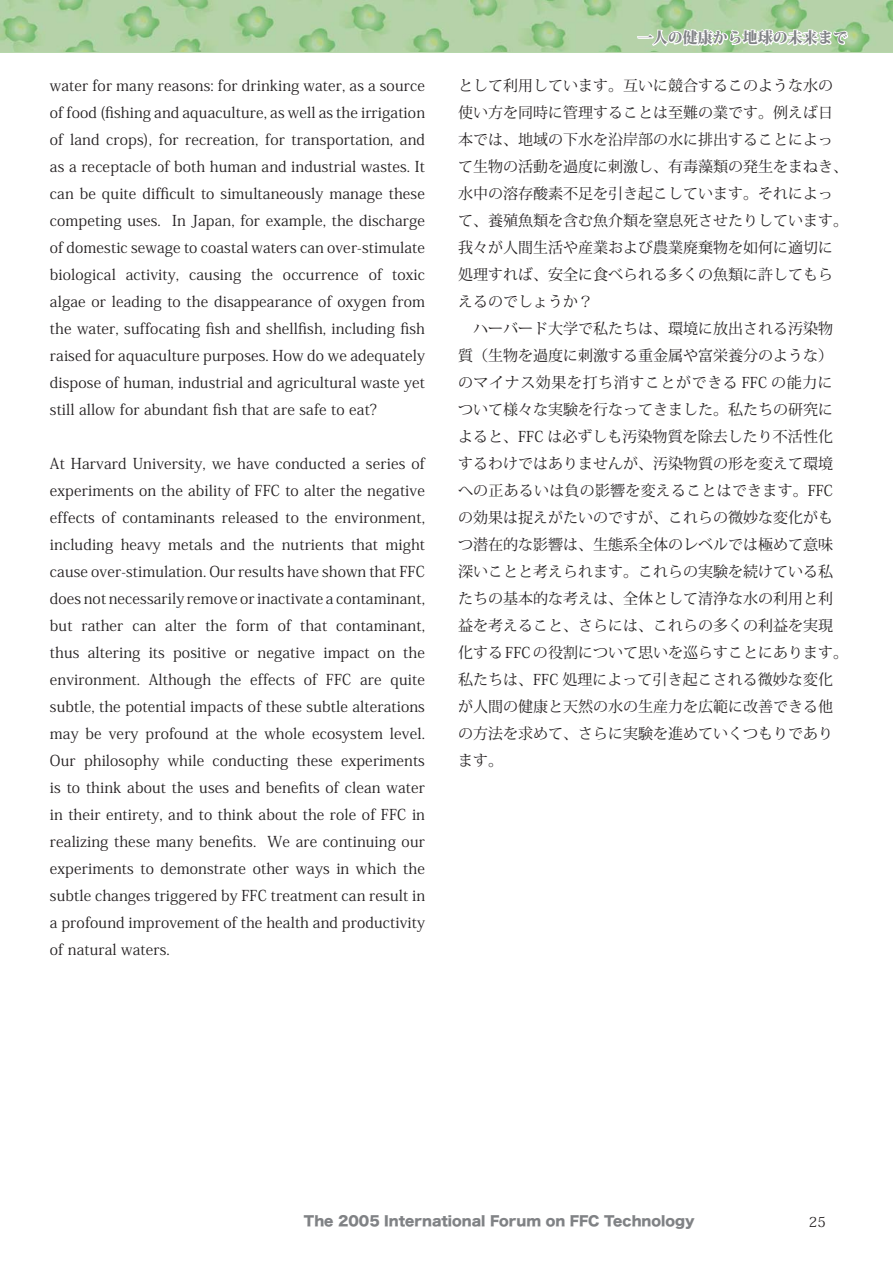
<style>
.page{position:relative;width:893px;height:1263px;background:#fff}
.page>*{position:absolute;margin:0;border:0;box-sizing:border-box;transform-origin:0 0}
.t1{font:15px/27px "Koz Min Std Regular 90 msp RKSJ H";color:#231f20;text-align:justify}
.t2{font:15px "Koz Min Pro Heavy 90 msp RKSJ H";color:#808285}
.t3{font:13.8px "Koz Min Std Regular 90 msp RKSJ H";color:#231f20}
.t4{font:13.5px "Hira Kaku Std W8 90 msp RKSJ H";color:#808285}
</style>
<div class="page">
<hr style="left:0;top:52px;width:893px;height:1px;background:#b7d7ac">
<img style="left:0;top:0;width:893px;height:52px">
<svg style="left:635px;top:0;width:214px;height:52px"></svg>
<p class="t1" style="left:50px;top:74px;width:377px">water for many reasons: for drinking water, as a source of food (fishing and aquaculture, as well as the irrigation of land crops), for recreation, for transportation, and as a receptacle of both human and industrial wastes. It can be quite difficult to simultaneously manage these competing uses. In Japan, for example, the discharge of domestic sewage to coastal waters can over-stimulate biological activity, causing the occurrence of toxic algae or leading to the disappearance of oxygen from the water, suffocating fish and shellfish, including fish raised for aquaculture purposes. How do we adequately dispose of human, industrial and agricultural waste yet still allow for abundant fish that are safe to eat?</p>
<p class="t1" style="left:50px;top:452px;width:377px">At Harvard University, we have conducted a series of experiments on the ability of FFC to alter the negative effects of contaminants released to the environment, including heavy metals and the nutrients that might cause over-stimulation. Our results have shown that FFC does not necessarily remove or inactivate a contaminant, but rather can alter the form of that contaminant, thus altering its positive or negative impact on the environment. Although the effects of FFC are quite subtle, the potential impacts of these subtle alterations may be very profound at the whole ecosystem level.<br>Our philosophy while conducting these experiments is to think about the uses and benefits of clean water in their entirety, and to think about the role of FFC in realizing these many benefits. We are continuing our experiments to demonstrate other ways in which the subtle changes triggered by FFC treatment can result in a profound improvement of the health and productivity of natural waters.</p>
<p class="t2" style="left:638px;top:32px;width:211px">一人の健康から地球の未来まで</p>
<p class="t1" style="left:458px;top:74px;width:392px;text-align:left">として利用しています。互いに競合するこのような水の使い方を同時に管理することは至難の業です。例えば日本では、地域の下水を沿岸部の水に排出することによって生物の活動を過度に刺激し、有毒藻類の発生をまねき、水中の溶存酸素不足を引き起こしています。それによって、養殖魚類を含む魚介類を窒息死させたりしています。我々が人間生活や産業および農業廃棄物を如何に適切に処理すれば、安全に食べられる多くの魚類に許してもらえるのでしょうか？</p>
<p class="t1" style="left:458px;top:317px;width:391px;text-align:left;text-indent:15px">ハーバード大学で私たちは、環境に放出される汚染物質（生物を過度に刺激する重金属や富栄養分のような）のマイナス効果を打ち消すことができる FFC の能力について様々な実験を行なってきました。私たちの研究によると、FFC は必ずしも汚染物質を除去したり不活性化するわけではありませんが、汚染物質の形を変えて環境への正あるいは負の影響を変えることはできます。FFCの効果は捉えがたいのですが、これらの微妙な変化がもつ潜在的な影響は、生態系全体のレベルでは極めて意味深いことと考えられます。これらの実験を続けている私たちの基本的な考えは、全体として清浄な水の利用と利益を考えること、さらには、これらの多くの利益を実現化する FFC の役割について思いを巡らすことにあります。私たちは、FFC 処理によって引き起こされる微妙な変化が人間の健康と天然の水の生産力を広範に改善できる他の方法を求めて、さらに実験を進めていくつもりであります。</p>
<p class="t4" style="left:304px;top:1216px;width:392px">The 2005 International Forum on FFC Technology</p>
<p class="t3" style="left:809px;top:1216px;width:18px">25</p>
</div>
